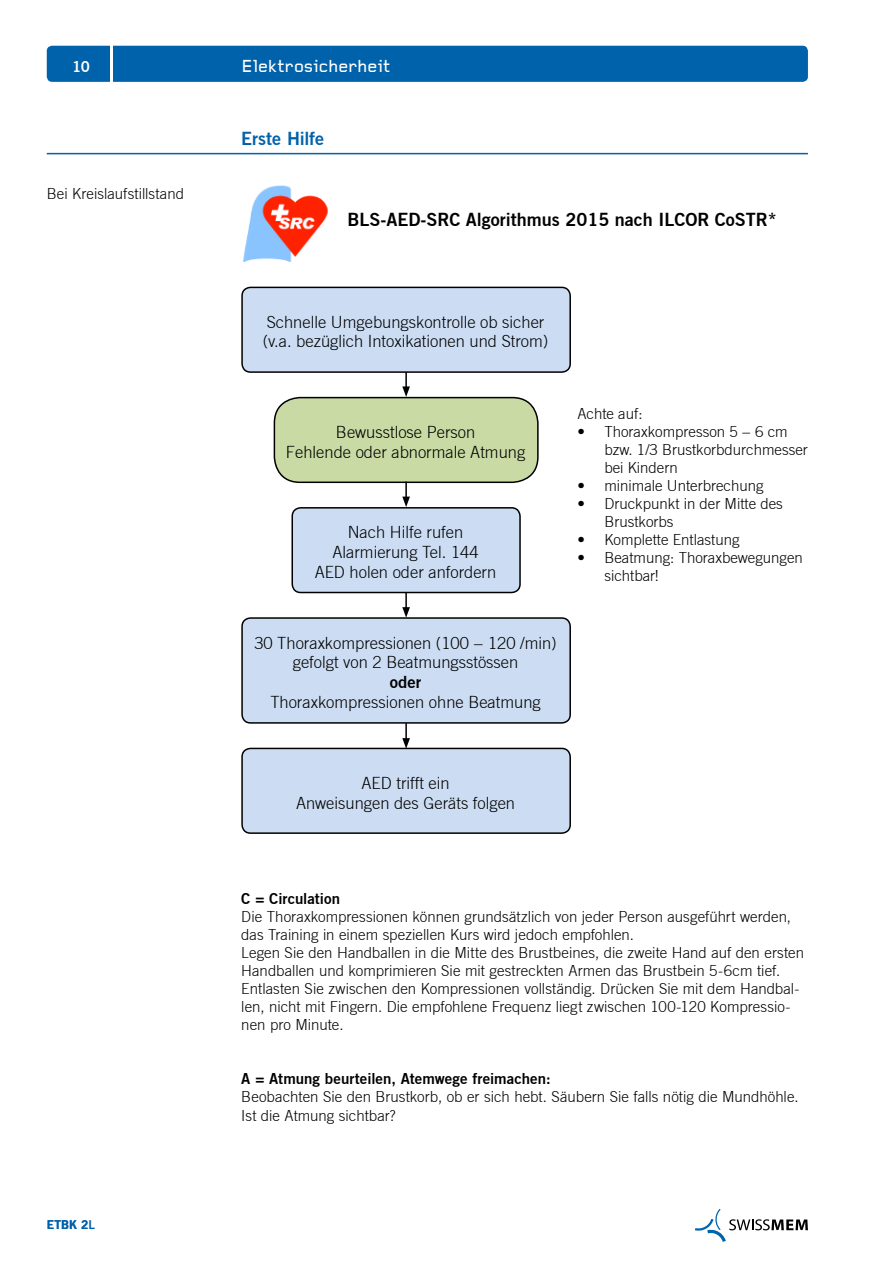
<style>
.page{position:relative;width:893px;height:1263px;background:#fff}
.page>*{position:absolute;margin:0;border:0;box-sizing:border-box;transform-origin:0 0}
.t1{font:18px "Trade Gothic Bold Two";color:#000}
.t2{font:500 18px "Foundry Gridnik";color:#fff}
.t3{font:18px "Trade Gothic Bold Two";letter-spacing:-.005em;color:#0062aa}
.t4{font:300 16.5px/19.8px "Trade Gothic";color:#000;text-align:center}
.t5{font:16.5px "Trade Gothic Bold Two";color:#000}
.t6{font:300 15px/18.1px "Trade Gothic";color:#000}
.t7{font:15px "Trade Gothic Bold Two";letter-spacing:.005em;color:#000}
.t8{font:15px "Trade Gothic Bold Two";color:#fff}
.t9{font:12px "Trade Gothic Bold Two";letter-spacing:.005em;color:#0062aa}
</style>
<div class="page">
<div style="left:47px;top:46px;width:761px;height:36px;background:#0062aa;border-radius:5px"></div>
<hr style="left:111px;top:36px;width:2px;height:54px;background:#fff">
<hr style="left:47px;top:153px;width:761px;height:1px;background:#0062aa">
<svg style="left:695px;top:1209px;width:113px;height:33px"></svg>
<img style="left:243px;top:185px;width:85px;height:77px">
<svg style="left:402px;top:373px;width:8px;height:24px"></svg>
<div style="left:242px;top:287px;width:328px;height:85px;background:#ccddf3;border-radius:9px"></div>
<div style="left:241px;top:287px;width:330px;height:86px;border:2px solid #000;border-radius:9px"></div>
<div style="left:274px;top:398px;width:264px;height:84px;background:#c9daa4;border-radius:26px"></div>
<div style="left:274px;top:397px;width:265px;height:86px;border:2px solid #000;border-radius:26px"></div>
<div style="left:292px;top:508px;width:228px;height:84px;background:#ccddf3;border-radius:9px"></div>
<div style="left:291px;top:507px;width:230px;height:86px;border:2px solid #000;border-radius:9px"></div>
<div style="left:242px;top:618px;width:328px;height:105px;background:#ccddf3;border-radius:9px"></div>
<div style="left:241px;top:617px;width:330px;height:107px;border:2px solid #000;border-radius:9px"></div>
<div style="left:242px;top:748px;width:328px;height:85px;background:#ccddf3;border-radius:9px"></div>
<div style="left:241px;top:748px;width:330px;height:86px;border:2px solid #000;border-radius:9px"></div>
<svg style="left:402px;top:482px;width:8px;height:25px"></svg>
<svg style="left:402px;top:592px;width:8px;height:26px"></svg>
<svg style="left:402px;top:723px;width:8px;height:26px"></svg>
<p class="t8" style="left:72px;top:58px;width:19px">10</p>
<p class="t2" style="left:241px;top:57px;width:150px">Elektrosicherheit</p>
<p class="t6" style="left:47px;top:184px;width:139px">Bei Kreislaufstillstand</p>
<p class="t9" style="left:47px;top:1217px;width:50px">ETBK 2L</p>
<p class="t3" style="left:241px;top:127px;width:84px">Erste Hilfe</p>
<p class="t1" style="left:347px;top:209px;width:431px">BLS-AED-SRC Algorithmus 2015 nach ILCOR CoSTR*</p>
<p class="t4" style="left:263px;top:312px;width:287px;text-align:left">Schnelle Umgebungskontrolle ob sicher (v.a. bezüglich Intoxikationen und Strom)</p>
<p class="t4" style="left:286px;top:422px;width:241px">Bewusstlose Person<br>Fehlende oder abnormale Atmung</p>
<p class="t4" style="left:315px;top:522px;width:183px">Nach Hilfe rufen<br>Alarmierung Tel. 144<br>AED holen oder anfordern</p>
<p class="t6" style="left:577px;top:404px;width:67px">Achte auf:</p>
<p class="t6" style="left:604px;top:422px;width:205px;text-indent:-27px">• Thoraxkompresson 5 − 6 cm bzw. 1/3 Brustkorbdurchmesser bei Kindern</p>
<p class="t6" style="left:577px;top:476px;width:188px">• minimale Unterbrechung</p>
<p class="t6" style="left:604px;top:494px;width:180px;text-indent:-27px">• Druckpunkt in der Mitte des<br>Brustkorbs</p>
<p class="t6" style="left:577px;top:530px;width:164px">• Komplette Entlastung</p>
<p class="t6" style="left:604px;top:548px;width:200px;text-indent:-27px">• Beatmung: Thoraxbewegungen sichtbar!</p>
<p class="t4" style="left:254px;top:633px;width:304px">30 Thoraxkompressionen (100 − 120 /min) gefolgt von 2 Beatmungsstössen</p>
<p class="t5" style="left:390px;top:672px;width:33px">oder</p>
<p class="t4" style="left:270px;top:692px;width:272px">Thoraxkompressionen ohne Beatmung</p>
<p class="t4" style="left:296px;top:773px;width:221px">AED trifft ein<br>Anweisungen des Geräts folgen</p>
<p class="t7" style="left:241px;top:889px;width:100px">C = Circulation</p>
<p class="t6" style="left:241px;top:907px;width:564px">Die Thoraxkompressionen können grundsätzlich von jeder Person ausgeführt werden, das Training in einem speziellen Kurs wird jedoch empfohlen.<br>Legen Sie den Handballen in die Mitte des Brustbeines, die zweite Hand auf den ersten Handballen und komprimieren Sie mit gestreckten Armen das Brustbein 5-6cm tief.<br>Entlasten Sie zwischen den Kompressionen vollständig. Drücken Sie mit dem Handbal&shy;len, nicht mit Fingern. Die empfohlene Frequenz liegt zwischen 100-120 Kompressio&shy;nen pro Minute.</p>
<p class="t7" style="left:241px;top:1070px;width:311px">A = Atmung beurteilen, Atemwege freimachen:</p>
<p class="t6" style="left:241px;top:1088px;width:559px">Beobachten Sie den Brustkorb, ob er sich hebt. Säubern Sie falls nötig die Mundhöhle.<br>Ist die Atmung sichtbar?</p>
</div>
